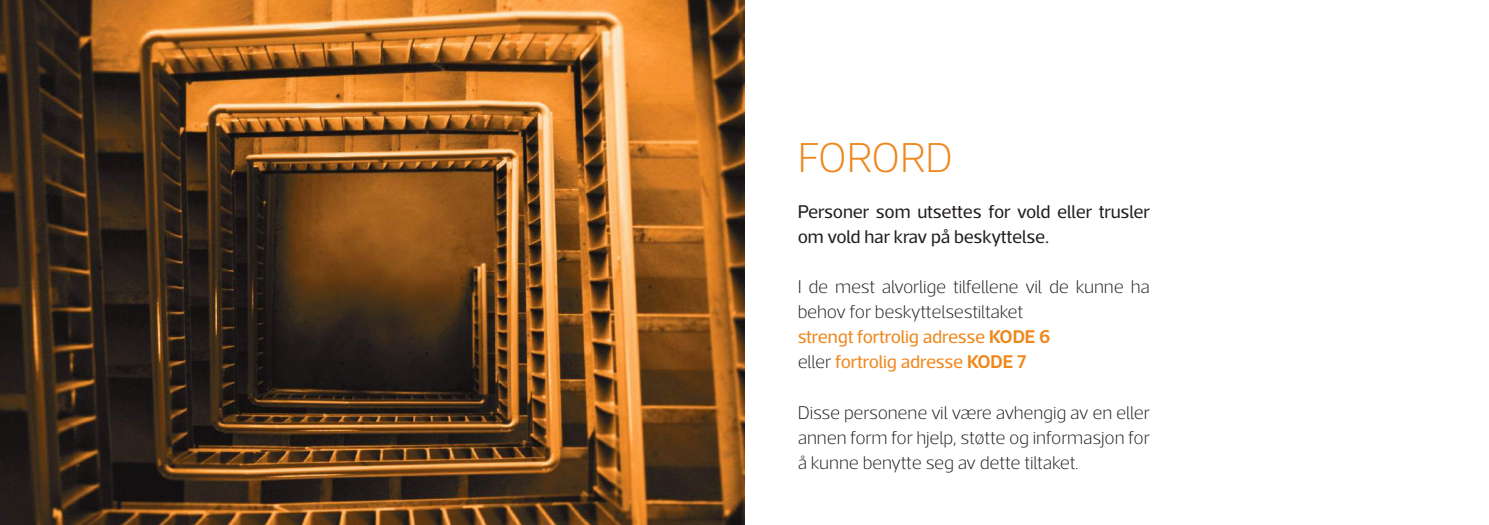
<style>
.page{position:relative;width:1489px;height:525px;background:#fff}
.page>*{position:absolute;margin:0;border:0;box-sizing:border-box;transform-origin:0 0}
.t1{font:200 42.5px "Acto";letter-spacing:-.01em;color:#ef871c}
.t2{font:200 18.75px/25px "Acto";letter-spacing:-.01em;color:#241f1f}
.t3{font:18.75px/25px "Acto";letter-spacing:-.01em;color:#241f1f}
.s1{font-weight:400;color:#ef871c}
.s2{font-weight:600;color:#ef871c}
</style>
<div class="page">
<img style="left:0;top:0;width:744px;height:524px">
<h1 class="t1" style="left:797px;top:134px;width:157px">FORORD</h1>
<p class="t3" style="left:797px;top:199px;width:354px">Personer som utsettes for vold eller trusler om vold har krav på beskyttelse.</p>
<p class="t2" style="left:797px;top:274px;width:354px">I de mest alvorlige tilfellene vil de kunne ha behov for beskyttelsestiltaket<br><span class="s1">strengt fortrolig adresse</span> <span class="s2">KODE 6<br></span>eller <span class="s1">fortrolig adresse</span> <span class="s2">KODE 7</span></p>
<p class="t2" style="left:797px;top:399px;width:353px;text-align:justify">Disse personene vil være avhengig av en eller annen form for hjelp, støtte og informasjon for å kunne benytte seg av dette tiltaket.</p>
</div>
